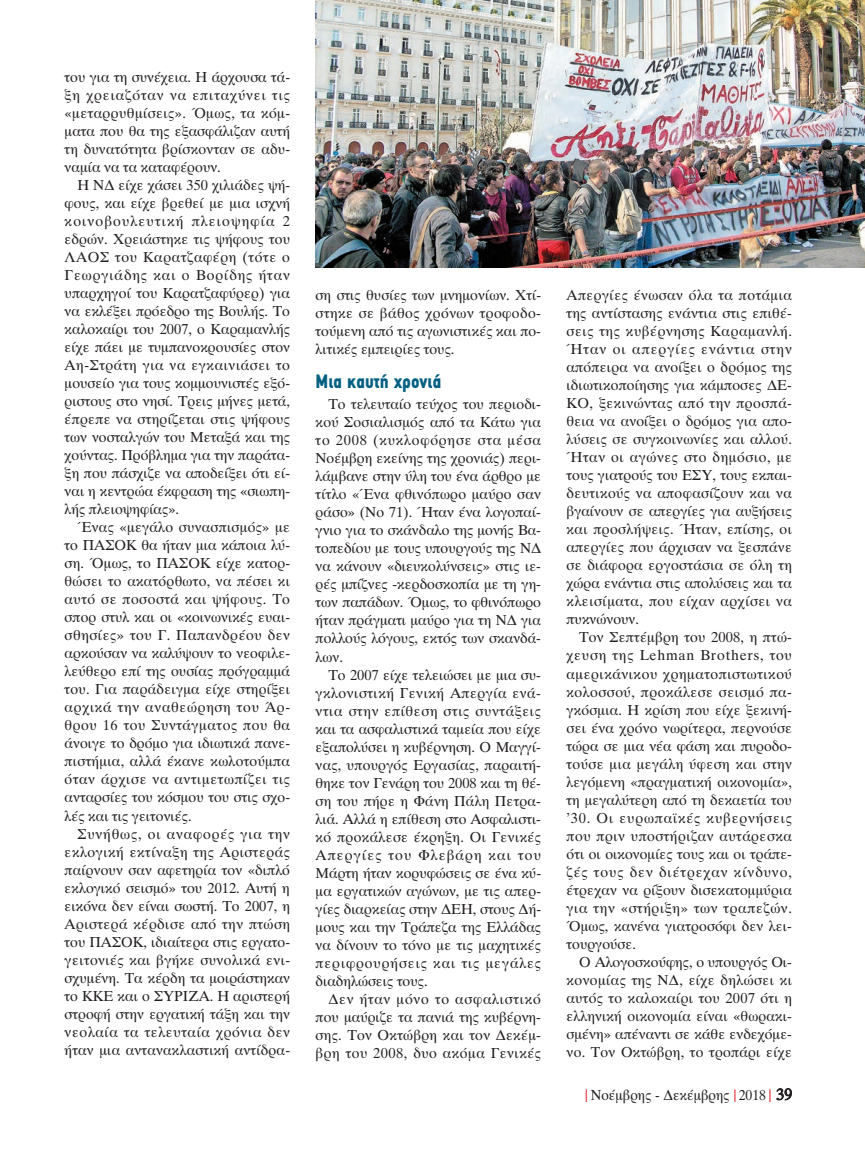
<style>
.page{position:relative;width:865px;height:1166px;background:#fff}
.page>*{position:absolute;margin:0;border:0;box-sizing:border-box;transform-origin:0 0}
.t1{font:900 condensed 19.5px "PF Din Text";color:#036083}
.t2{font:15.15px "UB Times";color:#231f20;scale:.95 1}
.t3{font:15px/18px "UB Times";color:#231f20;text-align:justify}
.s1{font-family:"UB Front";color:#e21a21}
.s2{font-family:"UB Front";font-size:15px;color:#e21a21}
.s3{font-size:15px}
.s4{font-size:16.5px}
</style>
<div class="page">
<img style="left:315px;top:0;width:550px;height:267px">
<p class="t3" style="left:65px;top:68px;width:227px">του για τη συνέχεια. Η άρχουσα τά&shy;ξη χρειαζόταν να επιταχύνει τις «μεταρρυθμίσεις». Όμως, τα κόμ&shy;ματα που θα της εξασφάλιζαν αυτή τη δυνατότητα βρίσκονταν σε αδυ&shy;ναμία να τα καταφέρουν.</p>
<p class="t3" style="left:65px;top:176px;width:227px;text-indent:13px">Η ΝΔ είχε χάσει 350 χιλιάδες ψή&shy;φους, και είχε βρεθεί με μια ισχνή κοινοβουλευτική πλειοψηφία 2 εδρών. Χρειάστηκε τις ψήφους του ΛΑΟΣ του Καρατζαφέρη (τότε ο Γεωργιάδης και ο Βορίδης ήταν υπαρχηγοί του Καρατζαφύρερ) για να εκλέξει πρόεδρο της Βουλής. Το καλοκαίρι του 2007, ο Καραμανλής είχε πάει με τυμπανοκρουσίες στον Αη-Στράτη για να εγκαινιάσει το μουσείο για τους κομμουνιστές εξό&shy;ριστους στο νησί. Τρεις μήνες μετά, έπρεπε να στηρίζεται στις ψήφους των νοσταλγών του Μεταξά και της χούντας. Πρόβλημα για την παράτα&shy;ξη που πάσχιζε να αποδείξει ότι εί&shy;ναι η κεντρώα έκφραση της «σιωπη&shy;λής πλειοψηφίας».</p>
<p class="t3" style="left:65px;top:518px;width:227px;text-indent:13px">Ένας «μεγάλο συνασπισμός» με το ΠΑΣΟΚ θα ήταν μια κάποια λύ&shy;ση. Όμως, το ΠΑΣΟΚ είχε κατορ&shy;θώσει το ακατόρθωτο, να πέσει κι αυτό σε ποσοστά και ψήφους. Το σπορ στυλ και οι «κοινωνικές ευαι&shy;σθησίες» του Γ. Παπανδρέου δεν αρκούσαν να καλύψουν το νεοφιλε&shy;λεύθερο επί της ουσίας πρόγραμμά του. Για παράδειγμα είχε στηρίξει αρχικά την αναθεώρηση του Άρ&shy;θρου 16 του Συντάγματος που θα άνοιγε το δρόμο για ιδιωτικά πανε&shy;πιστήμια, αλλά έκανε κωλοτούμπα όταν άρχισε να αντιμετωπίζει τις ανταρσίες του κόσμου του στις σχο&shy;λές και τις γειτονιές.</p>
<p class="t3" style="left:65px;top:824px;width:227px;text-indent:13px">Συνήθως, οι αναφορές για την εκλογική εκτίναξη της Αριστεράς παίρνουν σαν αφετηρία τον «διπλό εκλογικό σεισμό» του 2012. Αυτή η εικόνα δεν είναι σωστή. Το 2007, η Αριστερά κέρδισε από την πτώση του ΠΑΣΟΚ, ιδιαίτερα στις εργατο&shy;γειτονιές και βγήκε συνολικά ενι&shy;σχυμένη. Τα κέρδη τα μοιράστηκαν το ΚΚΕ και ο ΣΥΡΙΖΑ. Η αριστερή στροφή στην εργατική τάξη και την νεολαία τα τελευταία χρόνια δεν ήταν μια αντανακλαστική αντίδρα-</p>
<p class="t3" style="left:316px;top:287px;width:227px">ση στις θυσίες των μνημονίων. Χτί&shy;στηκε σε βάθος χρόνων τροφοδο&shy;τούμενη από τις αγωνιστικές και πο&shy;λιτικές εμπειρίες τους.</p>
<h1 class="t1" style="left:315px;top:370px;width:127px">Μια καυτή χρονιά</h1>
<p class="t3" style="left:316px;top:396px;width:227px;text-indent:13px">Το τελευταίο τεύχος του περιοδι&shy;κού Σοσιαλισμός από τα Κάτω για το 2008 (κυκλοφόρησε στα μέσα Νοέμβρη εκείνης της χρονιάς) περι&shy;λάμβανε στην ύλη του ένα άρθρο με τίτλο «Ένα φθινόπωρο μαύρο σαν ράσο» (Νο 71). Ήταν ένα λογοπαί&shy;γνιο για το σκάνδαλο της μονής Βα&shy;τοπεδίου με τους υπουργούς της ΝΔ να κάνουν «διευκολύνσεις» στις ιε&shy;ρές μπίζνες -κερδοσκοπία με τη γη&shy;των παπάδων. Όμως, το φθινόπωρο ήταν πράγματι μαύρο για τη ΝΔ για πολλούς λόγους, εκτός των σκανδά&shy;λων.</p>
<p class="t3" style="left:315px;top:666px;width:227px;text-indent:13px">Το 2007 είχε τελειώσει με μια συ&shy;γκλονιστική Γενική Απεργία ενά&shy;ντια στην επίθεση στις συντάξεις και τα ασφαλιστικά ταμεία που είχε εξαπολύσει η κυβέρνηση. Ο Μαγγί&shy;νας, υπουργός Εργασίας, παραιτή&shy;θηκε τον Γενάρη του 2008 και τη θέ&shy;ση του πήρε η Φάνη Πάλη Πετρα&shy;λιά. Αλλά η επίθεση στο Ασφαλιστι&shy;κό προκάλεσε έκρηξη. Οι Γενικές Απεργίες του Φλεβάρη και του Μάρτη ήταν κορυφώσεις σε ένα κύ&shy;μα εργατικών αγώνων, με τις απερ&shy;γίες διαρκείας στην ΔΕΗ, στους Δή&shy;μους και την Τράπεζα της Ελλάδας να δίνουν το τόνο με τις μαχητικές περιφρουρήσεις και τις μεγάλες διαδηλώσεις τους.</p>
<p class="t3" style="left:315px;top:990px;width:227px;text-indent:13px">Δεν ήταν μόνο το ασφαλιστικό που μαύριζε τα πανιά της κυβέρνη&shy;σης. Τον Οκτώβρη και τον Δεκέμ&shy;βρη του 2008, δυο ακόμα Γενικές</p>
<p class="t3" style="left:566px;top:287px;width:227px">Απεργίες ένωσαν όλα τα ποτάμια της αντίστασης ενάντια στις επιθέ&shy;σεις της κυβέρνησης Καραμανλή.<br>Ήταν οι απεργίες ενάντια στην απόπειρα να ανοίξει ο δρόμος της ιδιωτικοποίησης για κάμποσες ΔΕ-ΚΟ, ξεκινώντας από την προσπά&shy;θεια να ανοίξει ο δρόμος για απο&shy;λύσεις σε συγκοινωνίες και αλλού.<br>Ήταν οι αγώνες στο δημόσιο, με τους γιατρούς του ΕΣΥ, τους εκπαι&shy;δευτικούς να αποφασίζουν και να βγαίνουν σε απεργίες για αυξήσεις και προσλήψεις. Ήταν, επίσης, οι απεργίες που άρχισαν να ξεσπάνε σε διάφορα εργοστάσια σε όλη τη χώρα ενάντια στις απολύσεις και τα κλεισίματα, που είχαν αρχίσει να πυκνώνουν.</p>
<p class="t3" style="left:566px;top:629px;width:227px;text-indent:13px">Τον Σεπτέμβρη του 2008, η πτώ&shy;χευση της Lehman Brothers, του αμερικάνικου χρηματοπιστωτικού κολοσσού, προκάλεσε σεισμό πα&shy;γκόσμια. Η κρίση που είχε ξεκινή&shy;σει ένα χρόνο νωρίτερα, περνούσε τώρα σε μια νέα φάση και πυροδο&shy;τούσε μια μεγάλη ύφεση και στην λεγόμενη «πραγματική οικονομία», τη μεγαλύτερη από τη δεκαετία του ’30. Οι ευρωπαϊκές κυβερνήσεις που πριν υποστήριζαν αυτάρεσκα ότι οι οικονομίες τους και οι τράπε&shy;ζές τους δεν διέτρεχαν κίνδυνο, έτρεχαν να ρίξουν δισεκατομμύρια για την «στήριξη» των τραπεζών.<br>Όμως, κανένα γιατροσόφι δεν λει&shy;τουργούσε.</p>
<p class="t3" style="left:566px;top:953px;width:227px;text-indent:13px">Ο Αλογοσκούφης, ο υπουργός Οι&shy;κονομίας της ΝΔ, είχε δηλώσει κι αυτός το καλοκαίρι του 2007 ότι η ελληνική οικονομία είναι «θωρακι&shy;σμένη» απέναντι σε κάθε ενδεχόμε&shy;νο. Τον Οκτώβρη, το τροπάρι είχε</p>
<p class="t2" style="left:584px;top:1086px;width:220px"><span class="s1">|</span> Νοέμβρης - Δεκέμβρης <span class="s2">|</span> <span class="s3">2018</span> <span class="s1">|</span> <span class="s4">39</span></p>
</div>
